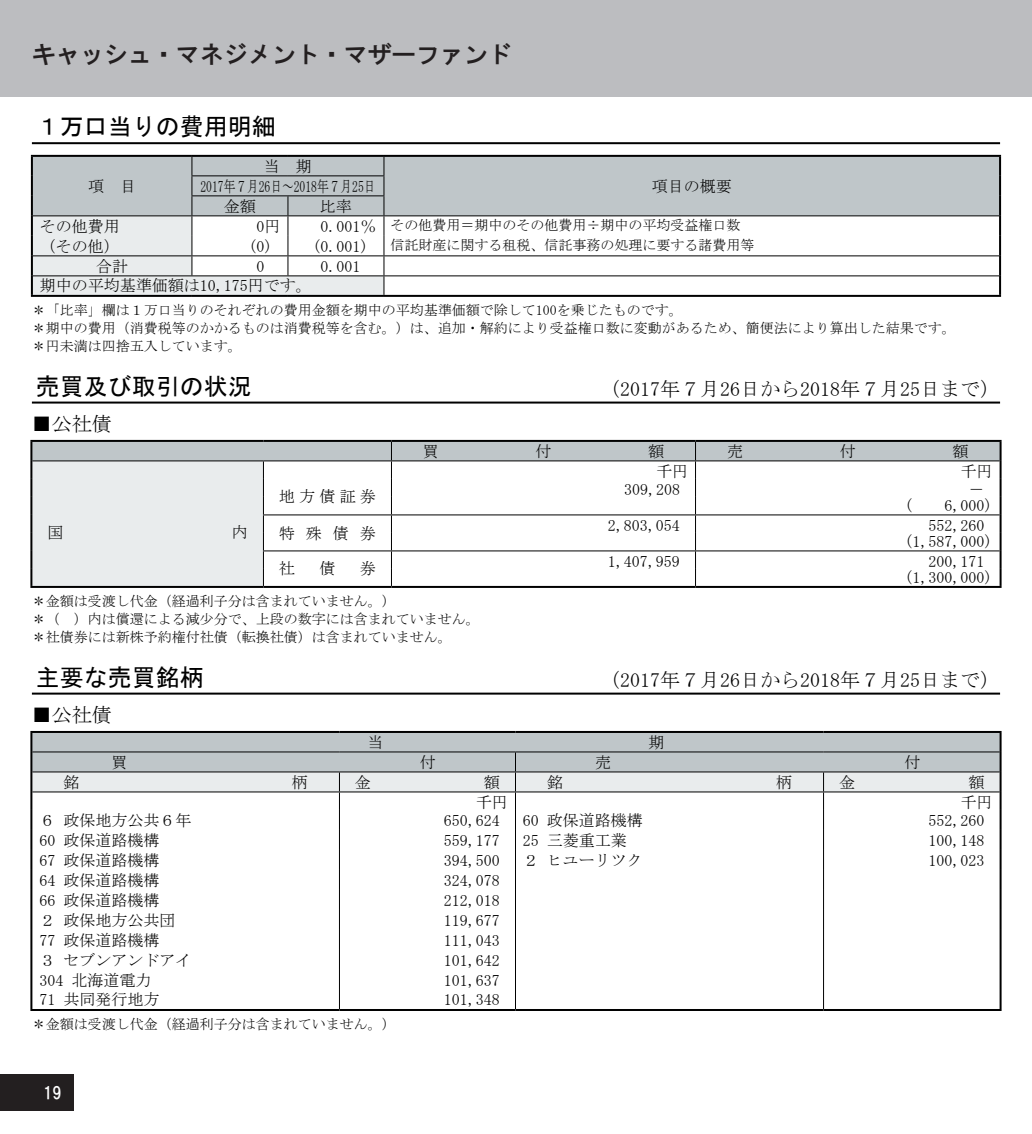
<style>
.page{position:relative;width:1032px;height:1134px;background:#fff}
.page>*{position:absolute;margin:0;border:0;box-sizing:border-box;transform-origin:0 0}
.t1{font:24px "MS Gothic";color:#000}
.t2{font:24px "HGS Gothic E";color:#231f20}
.t3{font:20px "MS Mincho";color:#000}
.t4{font:18px "DFHS Gothic W7 WIN RKSJ H";color:#fff}
.t5{font:16.6px "HGS Gothic E";color:#fff}
.t6{font:16px/16px "MS Mincho";color:#000}
.t7{font:14px/18px "MS Mincho";color:#000}
.s1{font-size:16px}
</style>
<div class="page">
<div style="left:0;top:1074px;width:74px;height:37px;background:#231f20"></div>
<div style="left:0;top:0;width:1032px;height:96px;background:#bcbdc0"></div>
<hr style="left:32px;top:142px;width:492px;height:2px;background:#000">
<hr style="left:524px;top:142px;width:476px;height:2px;background:#000">
<div style="left:384px;top:157px;width:615px;height:58px;background:#bfc6c9"></div>
<hr style="left:384px;top:215px;width:615px;height:1px;background:#000">
<hr style="left:384px;top:255px;width:615px;height:1px;background:#000">
<hr style="left:384px;top:275px;width:615px;height:1px;background:#000">
<hr style="left:31px;top:155px;width:161px;height:2px;background:#000">
<hr style="left:192px;top:155px;width:96px;height:2px;background:#000">
<hr style="left:288px;top:155px;width:96px;height:2px;background:#000">
<hr style="left:384px;top:155px;width:617px;height:2px;background:#000">
<svg style="left:999px;top:157px;width:2px;height:19px"></svg>
<hr style="left:999px;top:176px;width:2px;height:20px;background:#000">
<hr style="left:999px;top:196px;width:2px;height:20px;background:#000">
<hr style="left:999px;top:216px;width:2px;height:20px;background:#000">
<hr style="left:999px;top:236px;width:2px;height:20px;background:#000">
<hr style="left:999px;top:256px;width:2px;height:20px;background:#000">
<svg style="left:31px;top:157px;width:353px;height:138px"></svg>
<svg style="left:999px;top:276px;width:2px;height:19px"></svg>
<hr style="left:31px;top:295px;width:161px;height:2px;background:#000">
<hr style="left:192px;top:295px;width:96px;height:2px;background:#000">
<hr style="left:288px;top:295px;width:96px;height:2px;background:#000">
<hr style="left:384px;top:295px;width:617px;height:2px;background:#000">
<hr style="left:32px;top:402px;width:492px;height:2px;background:#000">
<hr style="left:524px;top:402px;width:476px;height:2px;background:#000">
<hr style="left:30px;top:440px;width:233px;height:2px;background:#000">
<hr style="left:263px;top:440px;width:128px;height:2px;background:#000">
<hr style="left:391px;top:440px;width:304px;height:2px;background:#000">
<hr style="left:695px;top:440px;width:306px;height:2px;background:#000">
<svg style="left:30px;top:441px;width:971px;height:145px"></svg>
<hr style="left:30px;top:586px;width:233px;height:2px;background:#000">
<hr style="left:263px;top:586px;width:128px;height:2px;background:#000">
<hr style="left:391px;top:586px;width:304px;height:2px;background:#000">
<hr style="left:695px;top:586px;width:306px;height:2px;background:#000">
<hr style="left:32px;top:693px;width:492px;height:2px;background:#000">
<hr style="left:524px;top:693px;width:476px;height:2px;background:#000">
<hr style="left:30px;top:731px;width:309px;height:2px;background:#000">
<hr style="left:339px;top:731px;width:176px;height:2px;background:#000">
<hr style="left:515px;top:731px;width:308px;height:2px;background:#000">
<hr style="left:823px;top:731px;width:178px;height:2px;background:#000">
<svg style="left:30px;top:732px;width:971px;height:277px"></svg>
<hr style="left:30px;top:1009px;width:309px;height:2px;background:#000">
<hr style="left:339px;top:1009px;width:176px;height:2px;background:#000">
<hr style="left:515px;top:1009px;width:308px;height:2px;background:#000">
<hr style="left:823px;top:1009px;width:178px;height:2px;background:#000">
<h1 class="t2" style="left:32px;top:42px;width:481px">キャッシュ・マネジメント・マザーファンド</h1>
<h1 class="t1" style="left:36px;top:115px;width:241px">１万口当りの費用明細</h1>
<p class="t6" style="left:88px;top:178px;width:49px">項　目</p>
<p class="t6" style="left:200px;top:156px;width:177px;line-height:19.8px;text-align:center">当　期<br>2017年７月26日～2018年７月25日</p>
<p class="t6" style="left:224px;top:198px;width:33px">金額</p>
<p class="t6" style="left:320px;top:198px;width:33px">比率</p>
<p class="t6" style="left:652px;top:178px;width:81px">項目の概要</p>
<p class="t6" style="left:40px;top:218px;width:81px">その他費用</p>
<p class="t6" style="left:256px;top:218px;width:25px">0円</p>
<p class="t7" style="left:320px;top:216px;width:422px"><span class="s1">0.001％</span> その他費用＝期中のその他費用÷期中の平均受益権口数</p>
<p class="t6" style="left:40px;top:238px;width:81px">（その他）</p>
<p class="t6" style="left:248px;top:238px;width:25px">(0)</p>
<p class="t6" style="left:312px;top:238px;width:57px">(0.001)</p>
<p class="t7" style="left:390px;top:236px;width:365px">信託財産に関する租税、信託事務の処理に要する諸費用等</p>
<p class="t6" style="left:96px;top:258px;width:33px">合計</p>
<p class="t6" style="left:256px;top:258px;width:9px">0</p>
<p class="t6" style="left:320px;top:258px;width:41px">0.001</p>
<p class="t6" style="left:40px;top:278px;width:274px">期中の平均基準価額は10,175円です。</p>
<p class="t7" style="left:32px;top:300px;width:925px">＊「比率」欄は１万口当りのそれぞれの費用金額を期中の平均基準価額で除して100を乗じたものです。<br>＊期中の費用（消費税等のかかるものは消費税等を含む。）は、追加・解約により受益権口数に変動があるため、簡便法により算出した結果です。＊円未満は四捨五入しています。</p>
<h1 class="t1" style="left:36px;top:374px;width:217px">売買及び取引の状況</h1>
<p class="t3" style="left:600px;top:379px;width:401px">（2017年７月26日から2018年７月25日まで）</p>
<p class="t3" style="left:32px;top:414px;width:81px">■公社債</p>
<p class="t6" style="left:423px;top:443px;width:17px">買</p>
<p class="t6" style="left:535px;top:443px;width:17px">付</p>
<p class="t6" style="left:648px;top:443px;width:17px">額</p>
<p class="t6" style="left:727px;top:443px;width:17px">売</p>
<p class="t6" style="left:840px;top:443px;width:17px">付</p>
<p class="t6" style="left:952px;top:443px;width:17px">額</p>
<p class="t6" style="left:656px;top:463px;width:33px">千円</p>
<p class="t6" style="left:960px;top:463px;width:33px">千円</p>
<p class="t6" style="left:279px;top:489px;width:99px">地方債証券</p>
<p class="t6" style="left:624px;top:481px;width:57px">309,208</p>
<p class="t6" style="left:904px;top:481px;width:89px;text-indent:64px">－(　　6,000)</p>
<p class="t6" style="left:279px;top:525px;width:98px">特殊債券</p>
<p class="t6" style="left:608px;top:517px;width:73px">2,803,054</p>
<p class="t6" style="left:904px;top:517px;width:89px;text-indent:24px">552,260 (1,587,000)</p>
<p class="t6" style="left:279px;top:561px;width:17px">社</p>
<p class="t6" style="left:319px;top:561px;width:17px">債</p>
<p class="t6" style="left:360px;top:561px;width:17px">券</p>
<p class="t6" style="left:608px;top:553px;width:73px">1,407,959</p>
<p class="t6" style="left:904px;top:553px;width:89px;text-indent:24px">200,171 (1,300,000)</p>
<p class="t7" style="left:32px;top:592px;width:450px">＊金額は受渡し代金（経過利子分は含まれていません。）<br>＊（　）内は償還による減少分で、上段の数字には含まれていません。＊社債券には新株予約権付社債（転換社債）は含まれていません。</p>
<h1 class="t1" style="left:36px;top:665px;width:169px">主要な売買銘柄</h1>
<p class="t3" style="left:600px;top:670px;width:401px">（2017年７月26日から2018年７月25日まで）</p>
<p class="t3" style="left:32px;top:705px;width:81px">■公社債</p>
<p class="t6" style="left:367px;top:734px;width:17px">当</p>
<p class="t6" style="left:648px;top:734px;width:17px">期</p>
<p class="t6" style="left:111px;top:754px;width:17px">買</p>
<p class="t6" style="left:420px;top:754px;width:17px">付</p>
<p class="t6" style="left:595px;top:754px;width:17px">売</p>
<p class="t6" style="left:904px;top:754px;width:17px">付</p>
<p class="t6" style="left:63px;top:774px;width:17px">銘</p>
<p class="t6" style="left:292px;top:774px;width:17px">柄</p>
<p class="t6" style="left:355px;top:774px;width:17px">金</p>
<p class="t6" style="left:484px;top:774px;width:17px">額</p>
<p class="t6" style="left:547px;top:774px;width:17px">銘</p>
<p class="t6" style="left:776px;top:774px;width:17px">柄</p>
<p class="t6" style="left:839px;top:774px;width:17px">金</p>
<p class="t6" style="left:968px;top:774px;width:17px">額</p>
<p class="t6" style="left:476px;top:794px;width:33px">千円</p>
<p class="t6" style="left:960px;top:794px;width:33px">千円</p>
<p class="t6" style="left:39px;top:812px;width:153px">６ 政保地方公共６年</p>
<p class="t6" style="left:444px;top:812px;width:57px">650,624</p>
<p class="t6" style="left:523px;top:812px;width:121px">60 政保道路機構</p>
<p class="t6" style="left:928px;top:812px;width:57px">552,260</p>
<p class="t6" style="left:39px;top:832px;width:121px">60 政保道路機構</p>
<p class="t6" style="left:444px;top:832px;width:57px">559,177</p>
<p class="t6" style="left:523px;top:832px;width:105px">25 三菱重工業</p>
<p class="t6" style="left:928px;top:832px;width:57px">100,148</p>
<p class="t6" style="left:39px;top:852px;width:121px">67 政保道路機構</p>
<p class="t6" style="left:444px;top:852px;width:57px">394,500</p>
<p class="t6" style="left:523px;top:852px;width:121px">２ ヒユーリツク</p>
<p class="t6" style="left:928px;top:852px;width:57px">100,023</p>
<p class="t6" style="left:39px;top:872px;width:121px">64 政保道路機構</p>
<p class="t6" style="left:444px;top:872px;width:57px">324,078</p>
<p class="t6" style="left:39px;top:892px;width:121px">66 政保道路機構</p>
<p class="t6" style="left:444px;top:892px;width:57px">212,018</p>
<p class="t6" style="left:39px;top:912px;width:137px">２ 政保地方公共団</p>
<p class="t6" style="left:444px;top:912px;width:57px">119,677</p>
<p class="t6" style="left:39px;top:932px;width:121px">77 政保道路機構</p>
<p class="t6" style="left:444px;top:932px;width:57px">111,043</p>
<p class="t6" style="left:39px;top:952px;width:153px">３ セブンアンドアイ</p>
<p class="t6" style="left:444px;top:952px;width:57px">101,642</p>
<p class="t6" style="left:39px;top:972px;width:113px">304 北海道電力</p>
<p class="t6" style="left:444px;top:972px;width:57px">101,637</p>
<p class="t6" style="left:39px;top:991px;width:121px">71 共同発行地方</p>
<p class="t6" style="left:444px;top:991px;width:57px">101,348</p>
<p class="t7" style="left:32px;top:1015px;width:366px">＊金額は受渡し代金（経過利子分は含まれていません。）</p>
<p class="t6" style="left:47px;top:524px;width:17px">国</p>
<p class="t6" style="left:232px;top:524px;width:17px">内</p>
<p class="t5" style="left:43px;top:1085px;width:20px">19</p>
<p class="t4" style="left:53px;top:1084px;width:10px">3</p>
</div>
